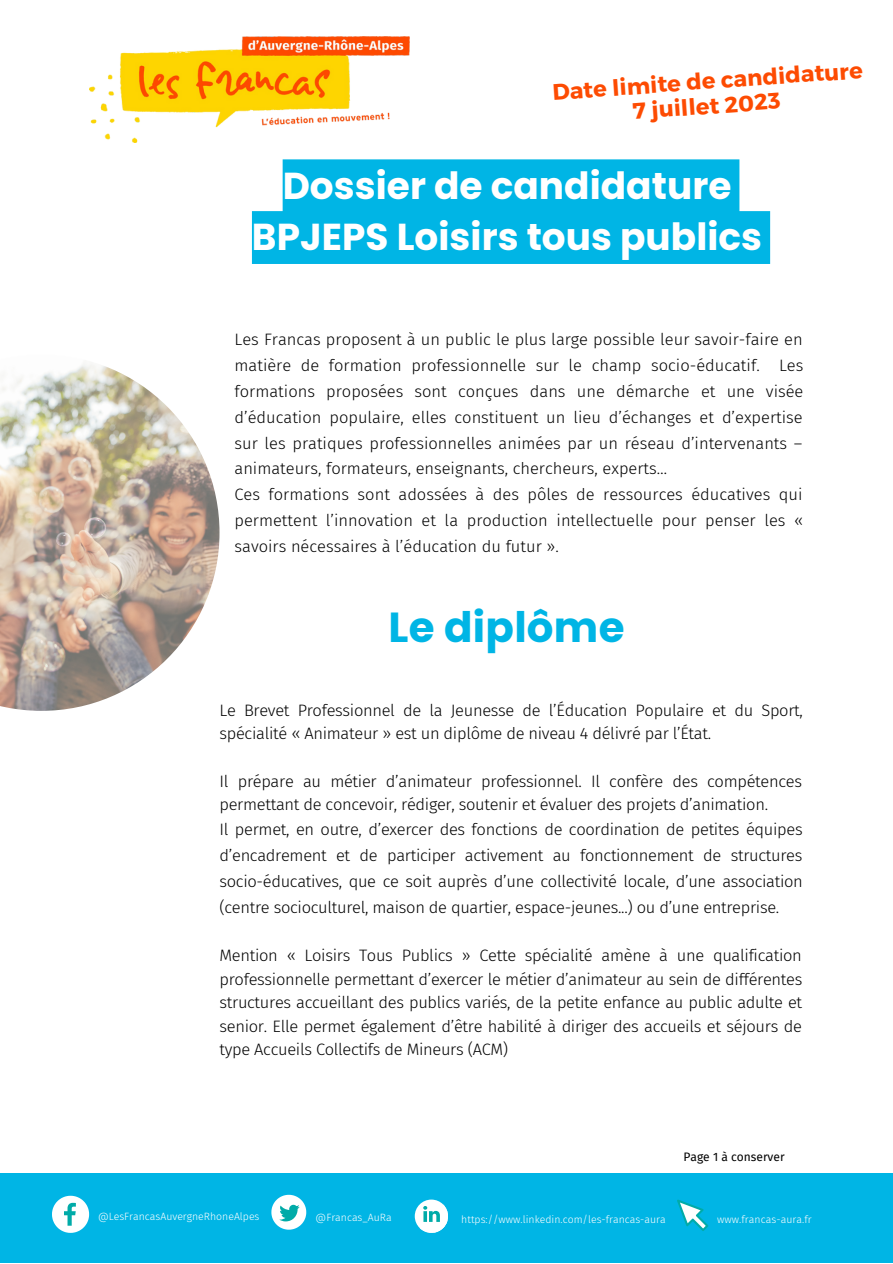
<style>
.page{position:relative;width:893px;height:1264px;background:#fff}
.page>*{position:absolute;margin:0;border:0;box-sizing:border-box;transform-origin:0 0}
.t1{font:700 42px "Poppins";letter-spacing:.005em;color:#00b5e5}
.t2{font:700 37.5px "Poppins";color:#fff}
.t3{font:700 22.5px "Montserrat";color:#fd4b02}
.t4{font:300 16.5px/25.8px "Fira Sans";letter-spacing:-.02em;color:#000;text-align:justify}
.t5{font:12px "Fira Sans";color:#000}
.t6{font:300 10.5px "Fira Sans";color:#fff}
</style>
<div class="page">
<img style="left:89px;top:36px;width:320px;height:106px">
<img style="left:0;top:364px;width:219px;height:347px">
<div style="left:0;top:1173px;width:892px;height:89px;background:#00b5e5"></div>
<svg style="left:52px;top:1195px;width:37px;height:37px"></svg>
<svg style="left:271px;top:1194px;width:35px;height:35px"></svg>
<svg style="left:677px;top:1199px;width:31px;height:31px"></svg>
<svg style="left:415px;top:1199px;width:33px;height:33px"></svg>
<svg style="left:419px;top:1204px;width:29px;height:29px"></svg>
<div style="left:252px;top:159px;width:518px;height:105px;background:#00b5e5"></div>
<p class="t3" style="left:551px;top:77px;width:312px;rotate:-4deg">Date limite de candidature</p>
<p class="t3" style="left:631px;top:96px;width:149px;rotate:-4deg">7 juillet 2023</p>
<p class="t2" style="left:283px;top:159px;width:450px">Dossier de candidature</p>
<p class="t2" style="left:252px;top:211px;width:511px">BPJEPS Loisirs tous publics</p>
<p class="t4" style="left:234px;top:326px;width:570px">Les Francas proposent à un public le plus large possible leur savoir-faire en matière de formation professionnelle sur le champ socio-éducatif. Les formations proposées sont conçues dans une démarche et une visée d’éducation populaire, elles constituent un lieu d’échanges et d’expertise sur les pratiques professionnelles animées par un réseau d’intervenants – animateurs, formateurs, enseignants, chercheurs, experts…</p>
<p class="t4" style="left:234px;top:482px;width:570px">Ces formations sont adossées à des pôles de ressources éducatives qui permettent l’innovation et la production intellectuelle pour penser les « savoirs nécessaires à l’éducation du futur ».</p>
<p class="t1" style="left:388px;top:598px;width:237px">Le diplôme</p>
<p class="t4" style="left:219px;top:698px;width:585px;line-height:23.5px">Le Brevet Professionnel de la Jeunesse de l’Éducation Populaire et du Sport, spécialité « Animateur » est un diplôme de niveau 4 délivré par l’État.</p>
<p class="t4" style="left:219px;top:769px;width:584px;line-height:23.5px">Il prépare au métier d’animateur professionnel. Il confère des compétences permettant de concevoir, rédiger, soutenir et évaluer des projets d’animation.</p>
<p class="t4" style="left:219px;top:816px;width:585px">Il permet, en outre, d’exercer des fonctions de coordination de petites équipes d’encadrement et de participer activement au fonctionnement de structures socio-éducatives, que ce soit auprès d’une collectivité locale, d’une association (centre socioculturel, maison de quartier, espace-jeunes...) ou d’une entreprise.</p>
<p class="t4" style="left:219px;top:943px;width:584px;line-height:23.5px">Mention « Loisirs Tous Publics » Cette spécialité amène à une qualification professionnelle permettant d’exercer le métier d’animateur au sein de différentes structures accueillant des publics variés, de la petite enfance au public adulte et senior. Elle permet également d’être habilité à diriger des accueils et séjours de type Accueils Collectifs de Mineurs (ACM)</p>
<p class="t6" style="left:98px;top:1209px;width:163px">@LesFrancasAuvergneRhoneAlpes</p>
<p class="t6" style="left:315px;top:1211px;width:78px">@Francas_AuRa</p>
<p class="t6" style="left:461px;top:1213px;width:206px">https://www.linkedin.com/les-francas-aura</p>
<p class="t5" style="left:683px;top:1149px;width:103px">Page 1 à conserver</p>
<p class="t6" style="left:717px;top:1213px;width:96px">www.francas-aura.fr</p>
</div>
